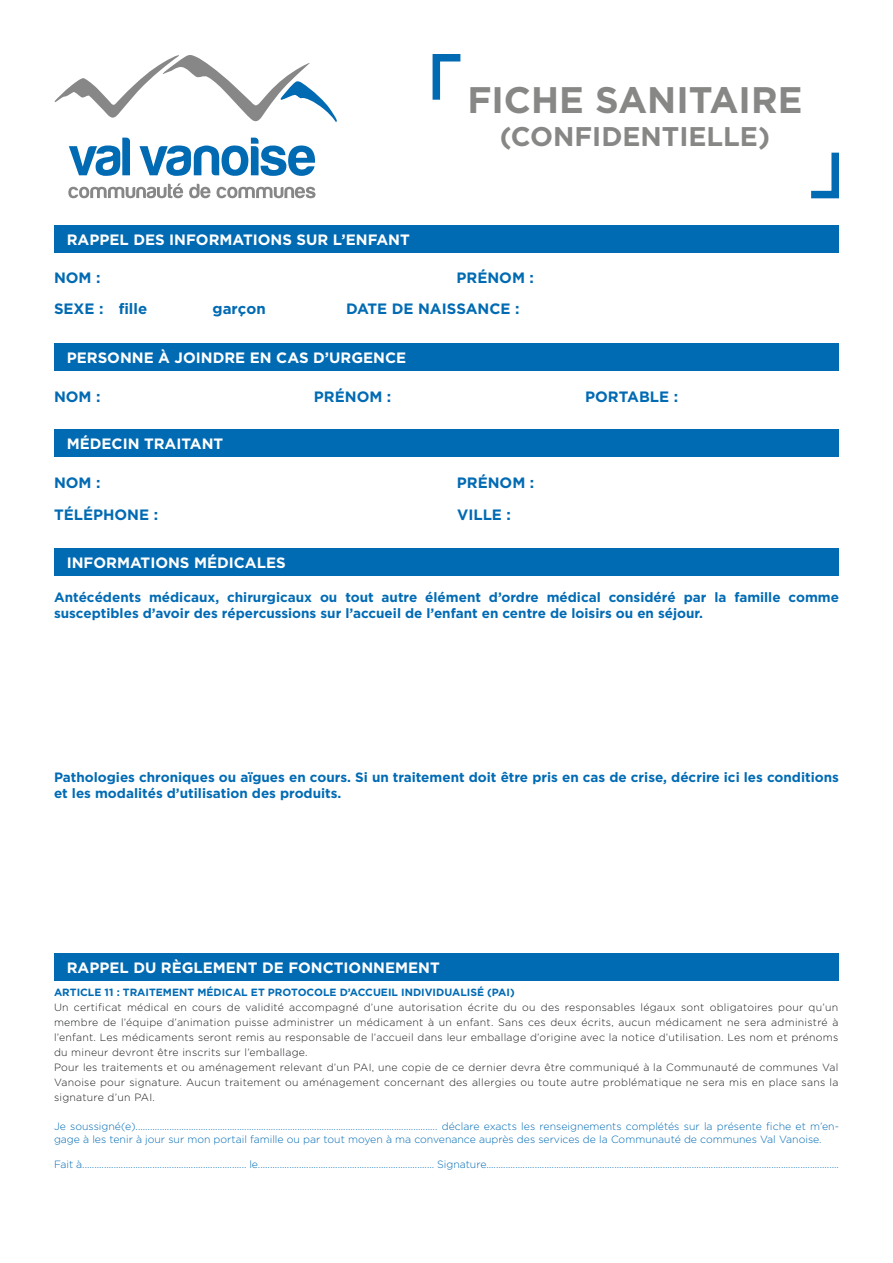
<style>
.page{position:relative;width:893px;height:1263px;background:#fff}
.page>*{position:absolute;margin:0;border:0;box-sizing:border-box;transform-origin:0 0}
.t1{font:700 36.9px "Gotham";color:#878786}
.t2{font:700 27px "Gotham";color:#878786}
.t3{font:700 15px "Gotham";color:#fff}
.t4{font:700 15px "Gotham";color:#006ab3}
.t5{font:700 13.5px/16.2px "Gotham";color:#006bb4}
.t6{font:300 10.5px/15px "Gotham";letter-spacing:.025em;color:#1d1e22}
.t7{font:300 10.5px/12.6px "Gotham";color:#006bb4}
.t8{font:700 10.5px "Gotham";color:#006bb4}
</style>
<div class="page">
<svg style="left:432px;top:54px;width:29px;height:46px"></svg>
<svg style="left:54px;top:55px;width:283px;height:68px"></svg>
<svg style="left:69px;top:138px;width:61px;height:38px"></svg>
<svg style="left:68px;top:183px;width:115px;height:15px"></svg>
<svg style="left:189px;top:184px;width:21px;height:14px"></svg>
<svg style="left:217px;top:187px;width:98px;height:11px"></svg>
<svg style="left:139px;top:138px;width:176px;height:38px"></svg>
<svg style="left:811px;top:152px;width:28px;height:47px"></svg>
<div style="left:54px;top:225px;width:785px;height:27px;background:#006ab3"></div>
<div style="left:54px;top:430px;width:785px;height:27px;background:#006ab3"></div>
<div style="left:54px;top:549px;width:785px;height:27px;background:#006ab3"></div>
<div style="left:54px;top:954px;width:785px;height:27px;background:#006ab3"></div>
<div style="left:54px;top:344px;width:785px;height:27px;background:#006ab3"></div>
<h1 class="t1" style="left:467px;top:79px;width:337px">FICHE SANITAIRE</h1>
<h2 class="t2" style="left:500px;top:121px;width:272px">(CONFIDENTIELLE)</h2>
<h3 class="t3" style="left:67px;top:231px;width:344px">RAPPEL DES INFORMATIONS SUR L’ENFANT</h3>
<h3 class="t4" style="left:54px;top:269px;width:48px">NOM :</h3>
<h3 class="t4" style="left:456px;top:269px;width:79px">PRÉNOM :</h3>
<h3 class="t4" style="left:54px;top:300px;width:95px">SEXE : fille</h3>
<h3 class="t4" style="left:213px;top:300px;width:55px">garçon</h3>
<h3 class="t4" style="left:346px;top:300px;width:175px">DATE DE NAISSANCE :</h3>
<h3 class="t3" style="left:67px;top:349px;width:341px">PERSONNE À JOINDRE EN CAS D’URGENCE</h3>
<h3 class="t4" style="left:54px;top:388px;width:48px">NOM :</h3>
<h3 class="t4" style="left:314px;top:388px;width:79px">PRÉNOM :</h3>
<h3 class="t4" style="left:585px;top:388px;width:94px">PORTABLE :</h3>
<h3 class="t3" style="left:67px;top:435px;width:158px">MÉDECIN TRAITANT</h3>
<h3 class="t4" style="left:54px;top:474px;width:48px">NOM :</h3>
<h3 class="t4" style="left:457px;top:474px;width:79px">PRÉNOM :</h3>
<h3 class="t4" style="left:54px;top:506px;width:106px">TÉLÉPHONE :</h3>
<h3 class="t4" style="left:457px;top:506px;width:55px">VILLE :</h3>
<h3 class="t3" style="left:67px;top:554px;width:221px">INFORMATIONS MÉDICALES</h3>
<p class="t5" style="left:54px;top:589px;width:786px">Antécédents médicaux, chirurgicaux ou tout autre élément d’ordre médical considéré par la famille comme susceptibles d’avoir des répercussions sur l’accueil de l’enfant en centre de loisirs ou en séjour.</p>
<p class="t5" style="left:54px;top:768px;width:786px">Pathologies chroniques ou aïgues en cours. Si un traitement doit être pris en cas de crise, décrire ici les conditions et les modalités d’utilisation des produits.</p>
<h3 class="t3" style="left:67px;top:959px;width:374px">RAPPEL DU RÈGLEMENT DE FONCTIONNEMENT</h3>
<p class="t8" style="left:54px;top:986px;width:462px">ARTICLE 11 : TRAITEMENT MÉDICAL ET PROTOCOLE D’ACCUEIL INDIVIDUALISÉ (PAI)</p>
<p class="t6" style="left:54px;top:999px;width:786px">Un certificat médical en cours de validité accompagné d’une autorisation écrite du ou des responsables légaux sont obligatoires pour qu’un membre de l’équipe d’animation puisse administrer un médicament à un enfant. Sans ces deux écrits, aucun médicament ne sera administré à l’enfant. Les médicaments seront remis au responsable de l’accueil dans leur emballage d’origine avec la notice d’utilisation. Les nom et prénoms du mineur devront être inscrits sur l’emballage.<br>Pour les traitements et ou aménagement relevant d’un PAI, une copie de ce dernier devra être communiqué à la Communauté de communes Val Vanoise pour signature. Aucun traitement ou aménagement concernant des allergies ou toute autre problématique ne sera mis en place sans la signature d’un PAI.</p>
<p class="t7" style="left:54px;top:1120px;width:786px">Je soussigné(e)............................................................................................................................. déclare exacts les renseignements complétés sur la présente fiche et m’en&shy;gage à les tenir à jour sur mon portail famille ou par tout moyen à ma convenance auprès des services de la Communauté de communes Val Vanoise.</p>
<p class="t7" style="left:54px;top:1157px;width:786px">Fait à.................................................................... le......................................................................... Signature..................................................................................................................................................</p>
</div>
